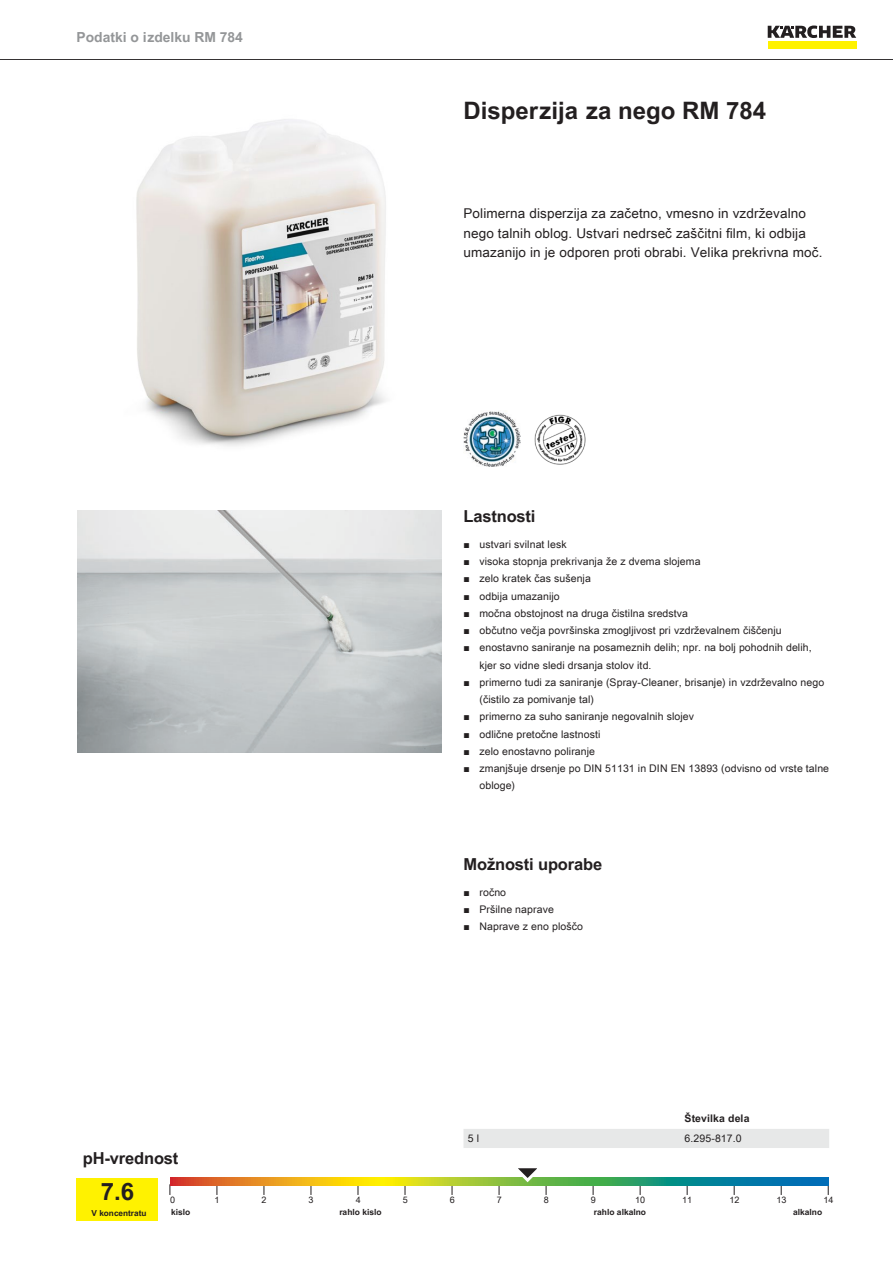
<style>
.page{position:relative;width:893px;height:1263px;background:#fff}
.page>*{position:absolute;margin:0;border:0;box-sizing:border-box;transform-origin:0 0}
.t1{font:700 24px "Arial Unicode MS";color:#231f20}
.t2{font:700 16.5px "Arial Unicode MS";letter-spacing:-.01em;color:#231f20}
.t3{font:700 13.8px "Arial Unicode MS";color:#949698}
.t4{font:13.5px/19.5px "Arial Unicode MS";letter-spacing:.01em;color:#231f20}
.t5{font:10.5px/17.2px "Arial Unicode MS";letter-spacing:.01em;color:#231f20}
.t6{font:700 10.5px "Arial Unicode MS";letter-spacing:.01em;color:#231f20}
.t7{font:9px "Arial Unicode MS";color:#231f20}
.t8{font:700 8.4px "Arial Unicode MS";color:#231f20}
.t9{font:700 8.25px "Arial Unicode MS";color:#231f20}
.s1{font-family:"Arial"}
</style>
<div class="page">
<hr style="left:0;top:59px;width:893px;height:1px;background:#231f20">
<div style="left:768px;top:42px;width:88px;height:7px;background:#fff200"></div>
<svg style="left:768px;top:26px;width:88px;height:12px"></svg>
<img style="left:136px;top:119px;width:250px;height:327px">
<img style="left:463px;top:411px;width:57px;height:56px">
<img style="left:534px;top:414px;width:52px;height:51px">
<img style="left:77px;top:510px;width:365px;height:243px">
<div style="left:77px;top:1178px;width:81px;height:42px;background:#fff200"></div>
<svg style="left:170px;top:1178px;width:658px;height:8px;background:#83a04c"></svg>
<svg style="left:510px;top:1168px;width:38px;height:27px"></svg>
<div style="left:463px;top:1129px;width:366px;height:19px;background:#e7e8e8"></div>
<h3 class="t3" style="left:77px;top:27px;width:168px">Podatki o izdelku RM 784</h3>
<h1 class="t1" style="left:463px;top:93px;width:304px">Disperzija za nego RM 784</h1>
<p class="t4" style="left:463px;top:203px;width:360px">Polimerna disperzija za začetno, vmesno in vzdrževalno nego talnih oblog. Ustvari nedrseč zaščitni film, ki odbija umazanijo in je odporen proti obrabi. Velika prekrivna moč.</p>
<h2 class="t2" style="left:463px;top:504px;width:74px">Lastnosti</h2>
<p class="t5" style="left:463px;top:535px;width:105px"><span class="s1">■</span> ustvari svilnat lesk</p>
<p class="t5" style="left:463px;top:553px;width:239px"><span class="s1">■</span> visoka stopnja prekrivanja že z dvema slojema</p>
<p class="t5" style="left:463px;top:570px;width:129px"><span class="s1">■</span> zelo kratek čas sušenja</p>
<p class="t5" style="left:463px;top:587px;width:98px"><span class="s1">■</span> odbija umazanijo</p>
<p class="t5" style="left:463px;top:604px;width:226px"><span class="s1">■</span> močna obstojnost na druga čistilna sredstva</p>
<p class="t5" style="left:463px;top:622px;width:320px"><span class="s1">■</span> občutno večja površinska zmogljivost pri vzdrževalnem čiščenju</p>
<p class="t5" style="left:479px;top:639px;width:334px;text-indent:-16px"><span class="s1">■</span> enostavno saniranje na posameznih delih; npr. na bolj pohodnih delih, kjer so vidne sledi drsanja stolov itd.</p>
<p class="t5" style="left:479px;top:673px;width:346px;text-indent:-16px"><span class="s1">■</span> primerno tudi za saniranje (Spray-Cleaner, brisanje) in vzdrževalno nego (čistilo za pomivanje tal)</p>
<p class="t5" style="left:463px;top:708px;width:232px"><span class="s1">■</span> primerno za suho saniranje negovalnih slojev</p>
<p class="t5" style="left:463px;top:725px;width:139px"><span class="s1">■</span> odlične pretočne lastnosti</p>
<p class="t5" style="left:463px;top:742px;width:133px"><span class="s1">■</span> zelo enostavno poliranje</p>
<p class="t5" style="left:479px;top:760px;width:351px;text-indent:-16px"><span class="s1">■</span> zmanjšuje drsenje po DIN 51131 in DIN EN 13893 (odvisno od vrste talne obloge)</p>
<h2 class="t2" style="left:463px;top:852px;width:140px">Možnosti uporabe</h2>
<p class="t5" style="left:463px;top:883px;width:44px"><span class="s1">■</span> ročno</p>
<p class="t5" style="left:463px;top:900px;width:92px"><span class="s1">■</span> Pršilne naprave</p>
<p class="t5" style="left:463px;top:917px;width:121px"><span class="s1">■</span> Naprave z eno ploščo</p>
<p class="t6" style="left:685px;top:1111px;width:66px">Številka dela</p>
<p class="t5" style="left:468px;top:1129px;width:13px">5 l</p>
<p class="t5" style="left:685px;top:1129px;width:59px">6.295-817.0</p>
<h2 class="t2" style="left:83px;top:1146px;width:97px">pH-vrednost</h2>
<h1 class="t1" style="left:101px;top:1174px;width:35px">7.6</h1>
<p class="t7" style="left:170px;top:1193px;width:7px">0</p>
<p class="t7" style="left:215px;top:1193px;width:7px">1</p>
<p class="t7" style="left:262px;top:1193px;width:7px">2</p>
<p class="t7" style="left:309px;top:1193px;width:7px">3</p>
<p class="t7" style="left:356px;top:1193px;width:7px">4</p>
<p class="t7" style="left:403px;top:1193px;width:7px">5</p>
<p class="t7" style="left:450px;top:1193px;width:7px">6</p>
<p class="t7" style="left:497px;top:1193px;width:7px">7</p>
<p class="t7" style="left:544px;top:1193px;width:7px">8</p>
<p class="t7" style="left:591px;top:1193px;width:7px">9</p>
<p class="t7" style="left:635px;top:1193px;width:12px">10</p>
<p class="t7" style="left:682px;top:1193px;width:12px">11</p>
<p class="t7" style="left:729px;top:1193px;width:12px">12</p>
<p class="t7" style="left:776px;top:1193px;width:12px">13</p>
<p class="t7" style="left:823px;top:1193px;width:12px">14</p>
<p class="t9" style="left:92px;top:1207px;width:57px">V koncentratu</p>
<p class="t8" style="left:171px;top:1206px;width:21px">kislo</p>
<p class="t8" style="left:339px;top:1206px;width:44px">rahlo kislo</p>
<p class="t8" style="left:594px;top:1206px;width:54px">rahlo alkalno</p>
<p class="t8" style="left:793px;top:1206px;width:31px">alkalno</p>
</div>
